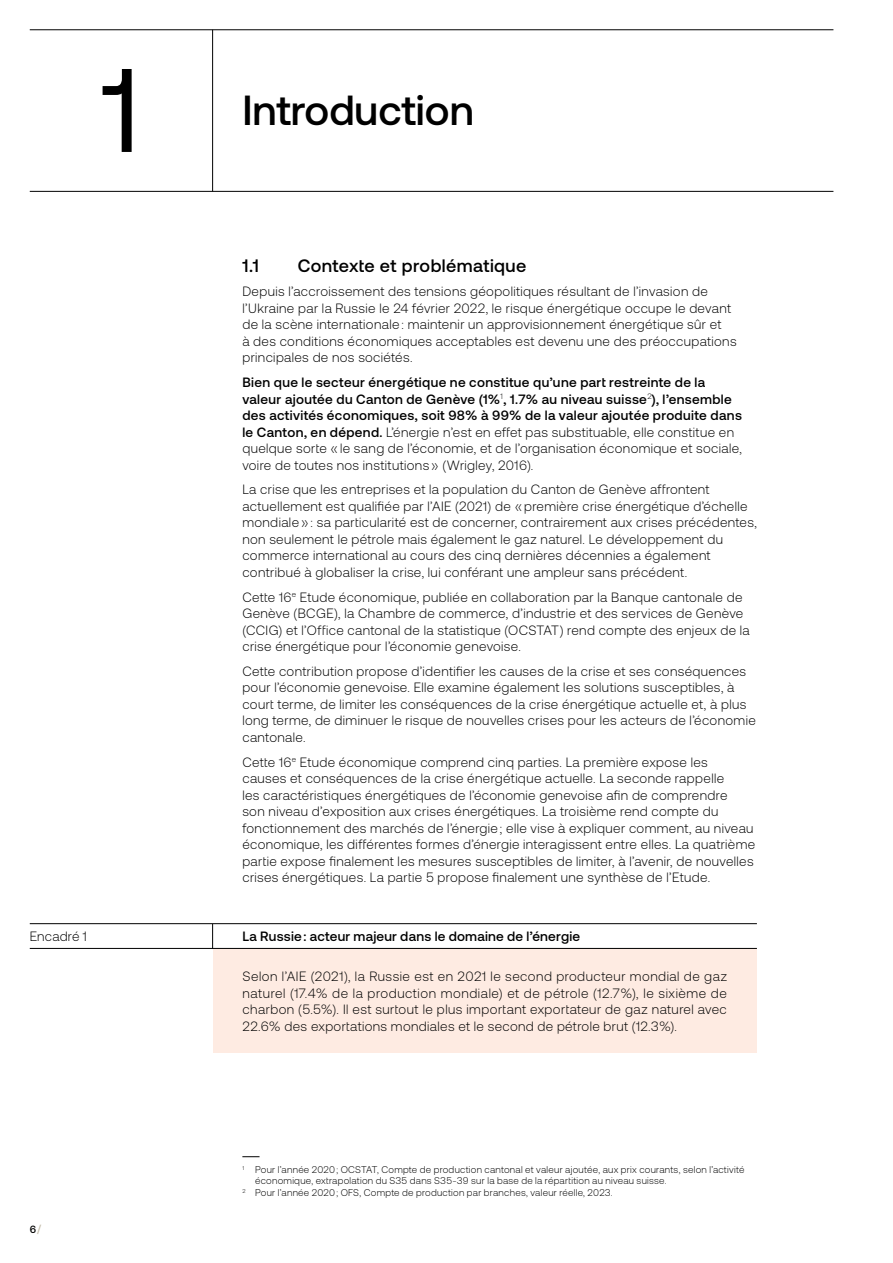
<style>
.page{position:relative;width:893px;height:1263px;background:#fff}
.page>*{position:absolute;margin:0;border:0;box-sizing:border-box;transform-origin:0 0}
.t1{font:118.5px "Aeonik";color:#000}
.t2{font:500 42px "Aeonik";color:#000}
.t3{font:500 18px "Aeonik";letter-spacing:.025em;color:#000}
.t4{font:300 13.5px/16.5px "Aeonik";letter-spacing:.025em;color:#000}
.t5{font:500 13.5px/16.5px "Aeonik";letter-spacing:.025em;color:#000}
.t6{font:500 10.5px "Aeonik";color:#000}
.t7{font:300 9.75px/10.5px "Aeonik";letter-spacing:.03em;color:#000}
.s1{font-weight:300}
.s2{color:#c4bdaa}
</style>
<div class="page">
<svg style="left:242px;top:1156px;width:18px;height:1px"></svg>
<hr style="left:30px;top:30px;width:803px;height:1px;background:#000">
<hr style="left:30px;top:191px;width:803px;height:1px;background:#000">
<hr style="left:212px;top:30px;width:1px;height:161px;background:#000">
<div style="left:213px;top:948px;width:544px;height:105px;background:#feebe2"></div>
<svg style="left:212px;top:924px;width:1px;height:24px"></svg>
<hr style="left:30px;top:923px;width:727px;height:1px;background:#000">
<hr style="left:30px;top:948px;width:727px;height:1px;background:#000">
<h1 class="t1" style="left:102px;top:46px;width:40px">1</h1>
<h2 class="t2" style="left:242px;top:87px;width:233px">Introduction</h2>
<h3 class="t3" style="left:242px;top:255px;width:18px">1.1</h3>
<h3 class="t3" style="left:298px;top:255px;width:230px">Contexte et problématique</h3>
<p class="t4" style="left:242px;top:283px;width:496px">Depuis l’accroissement des tensions géopolitiques résultant de l’invasion de l’Ukraine par la Russie le 24 février 2022, le risque énergétique occupe le devant de la scène internationale : maintenir un approvisionnement énergétique sûr et<br>à des conditions économiques acceptables est devenu une des préoccupations principales de nos sociétés.</p>
<p class="t5" style="left:242px;top:374px;width:501px">Bien que le secteur énergétique ne constitue qu’une part restreinte de la valeur ajoutée du Canton de Genève (1%<sup>1</sup>, 1.7% au niveau suisse<sup>2</sup>), l’ensemble des activités économiques, soit 98% à 99% de la valeur ajoutée produite dans le Canton, en dépend. <span class="s1">L’énergie n’est en effet pas substituable, elle constitue en quelque sorte « le sang de l’économie, et de l’organisation économique et sociale, voire de toutes nos institutions » (Wrigley, 2016).</span></p>
<p class="t4" style="left:242px;top:481px;width:516px">La crise que les entreprises et la population du Canton de Genève affrontent actuellement est qualifiée par l’AIE (2021) de «première crise énergétique d’échelle mondiale » : sa particularité est de concerner, contrairement aux crises précédentes, non seulement le pétrole mais également le gaz naturel. Le développement du commerce international au cours des cinq dernières décennies a également contribué à globaliser la crise, lui conférant une ampleur sans précédent.</p>
<p class="t4" style="left:242px;top:589px;width:509px">Cette 16<sup>e</sup> Etude économique, publiée en collaboration par la Banque cantonale de Genève (BCGE), la Chambre de commerce, d’industrie et des services de Genève (CCIG) et l’Office cantonal de la statistique (OCSTAT) rend compte des enjeux de la crise énergétique pour l’économie genevoise.</p>
<p class="t4" style="left:242px;top:663px;width:515px">Cette contribution propose d’identifier les causes de la crise et ses conséquences pour l’économie genevoise. Elle examine également les solutions susceptibles, à court terme, de limiter les conséquences de la crise énergétique actuelle et, à plus long terme, de diminuer le risque de nouvelles crises pour les acteurs de l’économie cantonale.</p>
<p class="t4" style="left:242px;top:754px;width:514px">Cette 16<sup>e</sup> Etude économique comprend cinq parties. La première expose les<br>causes et conséquences de la crise énergétique actuelle. La seconde rappelle<br>les caractéristiques énergétiques de l’économie genevoise afin de comprendre<br>son niveau d’exposition aux crises énergétiques. La troisième rend compte du fonctionnement des marchés de l’énergie ; elle vise à expliquer comment, au niveau économique, les différentes formes d’énergie interagissent entre elles. La quatrième partie expose finalement les mesures susceptibles de limiter, à l’avenir, de nouvelles crises énergétiques. La partie 5 propose finalement une synthèse de l’Etude.</p>
<p class="t4" style="left:30px;top:928px;width:59px">Encadré 1</p>
<p class="t5" style="left:242px;top:927px;width:339px">La Russie: acteur majeur dans le domaine de l’énergie</p>
<p class="t4" style="left:243px;top:968px;width:486px;text-align:justify">Selon l’AIE (2021), la Russie est en 2021 le second producteur mondial de gaz naturel (17.4% de la production mondiale) et de pétrole (12.7%), le sixième de charbon (5.5%). Il est surtout le plus important exportateur de gaz naturel avec 22.6% des exportations mondiales et le second de pétrole brut (12.3%).</p>
<p class="t6" style="left:30px;top:1224px;width:13px">6<span class="s2">/</span></p>
<p class="t7" style="left:255px;top:1164px;width:491px;text-indent:-13px"><sup>1</sup> Pour l’année 2020; OCSTAT, Compte de production cantonal et valeur ajoutée, aux prix courants, selon l’activité économique, extrapolation du S35 dans S35-39 sur la base de la répartition au niveau suisse.</p>
<p class="t7" style="left:242px;top:1187px;width:372px"><sup>2</sup> Pour l’année 2020; OFS, Compte de production par branches, valeur réelle, 2023.</p>
</div>
